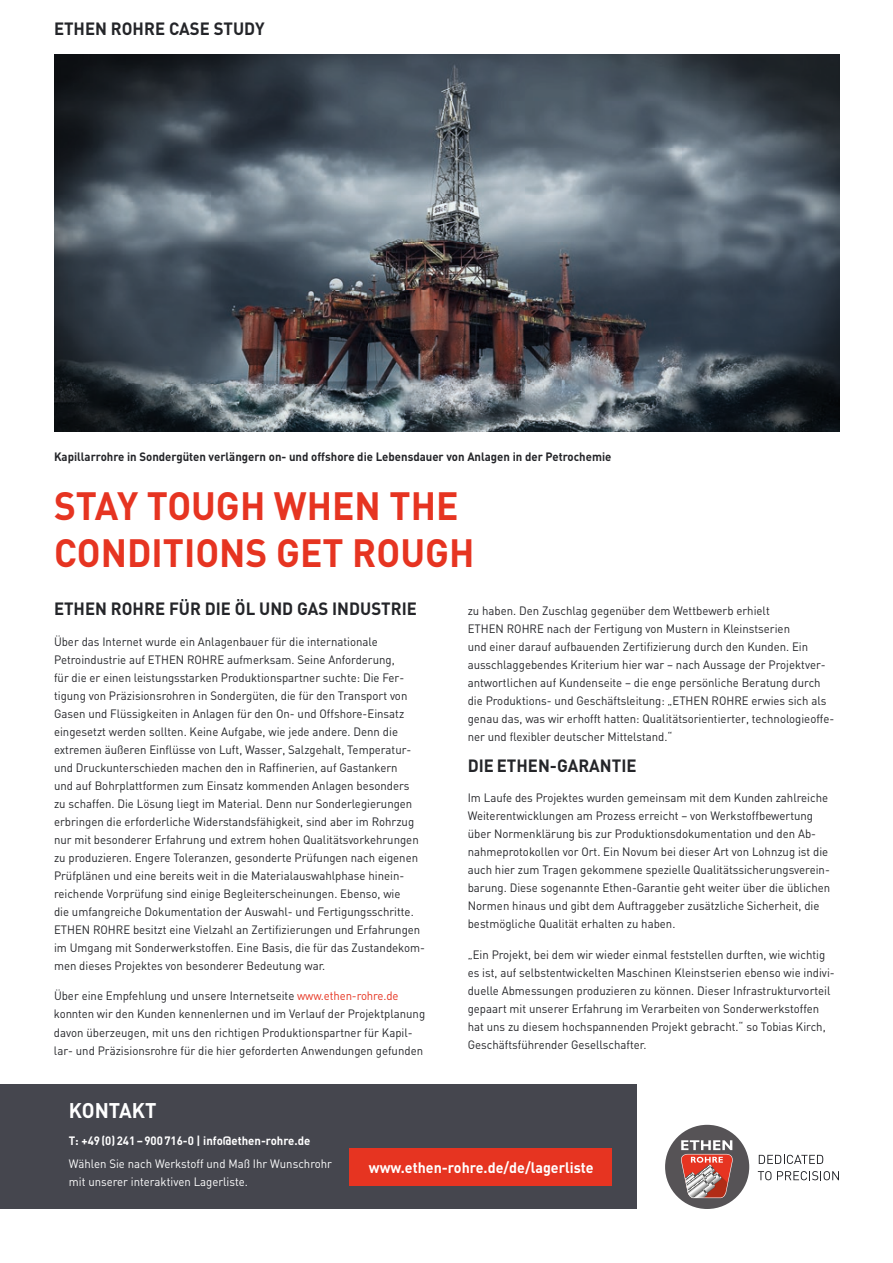
<style>
.page{position:relative;width:893px;height:1263px;background:#fff}
.page>*{position:absolute;margin:0;border:0;box-sizing:border-box;transform-origin:0 0}
.t1{font:700 39px/46.8px "DIN";color:#e63421;scale:.95 1}
.t2{font:700 21px "DIN";color:#fff;scale:.95 1}
.t3{font:700 17.55px "DIN";color:#242529;scale:.95 1}
.t4{font:700 15px "DIN";color:#fff;scale:.95 1}
.t5{font:12px/18px "DIN";color:#242529;scale:.95 1}
.t6{font:700 12px "DIN";color:#242529;scale:.95 1}
.t7{font:12px/18px "DIN";color:#fff;scale:.95 1}
.t8{font:700 12px "DIN";color:#fff;scale:.95 1}
.s1{color:#e63421}
</style>
<div class="page">
<div style="left:0;top:1084px;width:636px;height:125px;background:#45464e"></div>
<div style="left:349px;top:1148px;width:263px;height:38px;background:#e63421"></div>
<img style="left:54px;top:54px;width:786px;height:378px">
<div style="left:665px;top:1125px;width:84px;height:84px;background:#565356;border-radius:50%"></div>
<svg style="left:759px;top:1155px;width:64px;height:9px"></svg>
<svg style="left:758px;top:1171px;width:13px;height:9px"></svg>
<svg style="left:777px;top:1171px;width:62px;height:9px"></svg>
<svg style="left:681px;top:1140px;width:52px;height:58px"></svg>
<h3 class="t3" style="left:54px;top:17px;width:223px">ETHEN ROHRE CASE STUDY</h3>
<p class="t6" style="left:54px;top:449px;width:588px">Kapillarrohre in Sondergüten verlängern on- und offshore die Lebensdauer von Anlagen in der Petrochemie</p>
<h1 class="t1" style="left:54px;top:481px;width:444px">STAY TOUGH WHEN THE<br>CONDITIONS GET ROUGH</h1>
<h3 class="t3" style="left:54px;top:597px;width:383px">ETHEN ROHRE FÜR DIE ÖL UND GAS INDUSTRIE</h3>
<p class="t5" style="left:54px;top:632px;width:392px">Über das Internet wurde ein Anlagenbauer für die internationale Petroindustrie auf ETHEN ROHRE aufmerksam. Seine Anforderung,<br>für die er einen leistungsstarken Produktionspartner suchte: Die Fer&shy;tigung von Präzisionsrohren in Sondergüten, die für den Transport von Gasen und Flüssigkeiten in Anlagen für den On- und Offshore-Einsatz eingesetzt werden sollten. Keine Aufgabe, wie jede andere. Denn die extremen äußeren Einflüsse von Luft, Wasser, Salzgehalt, Temperatur&shy;und Druckunterschieden machen den in Raffinerien, auf Gastankern<br>und auf Bohrplattformen zum Einsatz kommenden Anlagen besonders<br>zu schaffen. Die Lösung liegt im Material. Denn nur Sonderlegierungen erbringen die erforderliche Widerstandsfähigkeit, sind aber im Rohrzug nur mit besonderer Erfahrung und extrem hohen Qualitätsvorkehrungen zu produzieren. Engere Toleranzen, gesonderte Prüfungen nach eigenen Prüfplänen und eine bereits weit in die Materialauswahlphase hinein&shy;reichende Vorprüfung sind einige Begleiterscheinungen. Ebenso, wie<br>die umfangreiche Dokumentation der Auswahl- und Fertigungsschritte.<br>ETHEN ROHRE besitzt eine Vielzahl an Zertifizierungen und Erfahrungen im Umgang mit Sonderwerkstoffen. Eine Basis, die für das Zustandekom&shy;men dieses Projektes von besonderer Bedeutung war.</p>
<p class="t5" style="left:54px;top:987px;width:392px">Über eine Empfehlung und unsere Internetseite <span class="s1">www.ethen-rohre.de </span>konnten wir den Kunden kennenlernen und im Verlauf der Projektplanung davon überzeugen, mit uns den richtigen Produktionspartner für Kapil&shy;lar- und Präzisionsrohre für die hier geforderten Anwendungen gefunden</p>
<p class="t5" style="left:468px;top:601px;width:387px">zu haben. Den Zuschlag gegenüber dem Wettbewerb erhielt<br>ETHEN ROHRE nach der Fertigung von Mustern in Kleinstserien<br>und einer darauf aufbauenden Zertifizierung durch den Kunden. Ein ausschlaggebendes Kriterium hier war – nach Aussage der Projektver&shy;antwortlichen auf Kundenseite – die enge persönliche Beratung durch die Produktions- und Geschäftsleitung: „ETHEN ROHRE erwies sich als genau das, was wir erhofft hatten: Qualitätsorientierter, technologieoffe&shy;ner und flexibler deutscher Mittelstand.“</p>
<h3 class="t3" style="left:468px;top:754px;width:179px">DIE ETHEN-GARANTIE</h3>
<p class="t5" style="left:468px;top:789px;width:383px">Im Laufe des Projektes wurden gemeinsam mit dem Kunden zahlreiche Weiterentwicklungen am Prozess erreicht – von Werkstoffbewertung über Normenklärung bis zur Produktionsdokumentation und den Ab&shy;nahmeprotokollen vor Ort. Ein Novum bei dieser Art von Lohnzug ist die auch hier zum Tragen gekommene spezielle Qualitätssicherungsverein&shy;barung. Diese sogenannte Ethen-Garantie geht weiter über die üblichen Normen hinaus und gibt dem Auftraggeber zusätzliche Sicherheit, die bestmögliche Qualität erhalten zu haben.</p>
<p class="t5" style="left:468px;top:946px;width:388px">„Ein Projekt, bei dem wir wieder einmal feststellen durften, wie wichtig es ist, auf selbstentwickelten Maschinen Kleinstserien ebenso wie indivi&shy;duelle Abmessungen produzieren zu können. Dieser Infrastrukturvorteil gepaart mit unserer Erfahrung im Verarbeiten von Sonderwerkstoffen hat uns zu diesem hochspannenden Projekt gebracht.“ so Tobias Kirch, Geschäftsführender Gesellschafter.</p>
<h2 class="t2" style="left:69px;top:1097px;width:94px">KONTAKT</h2>
<p class="t8" style="left:69px;top:1133px;width:256px">T: +49 (0) 241 – 900 716-0 | info@ethen-rohre.de</p>
<p class="t7" style="left:69px;top:1154px;width:279px">Wählen Sie nach Werkstoff und Maß Ihr Wunschrohr mit unserer interaktiven Lagerliste.</p>
<p class="t4" style="left:369px;top:1157px;width:238px">www.ethen-rohre.de/de/lagerliste</p>
</div>
